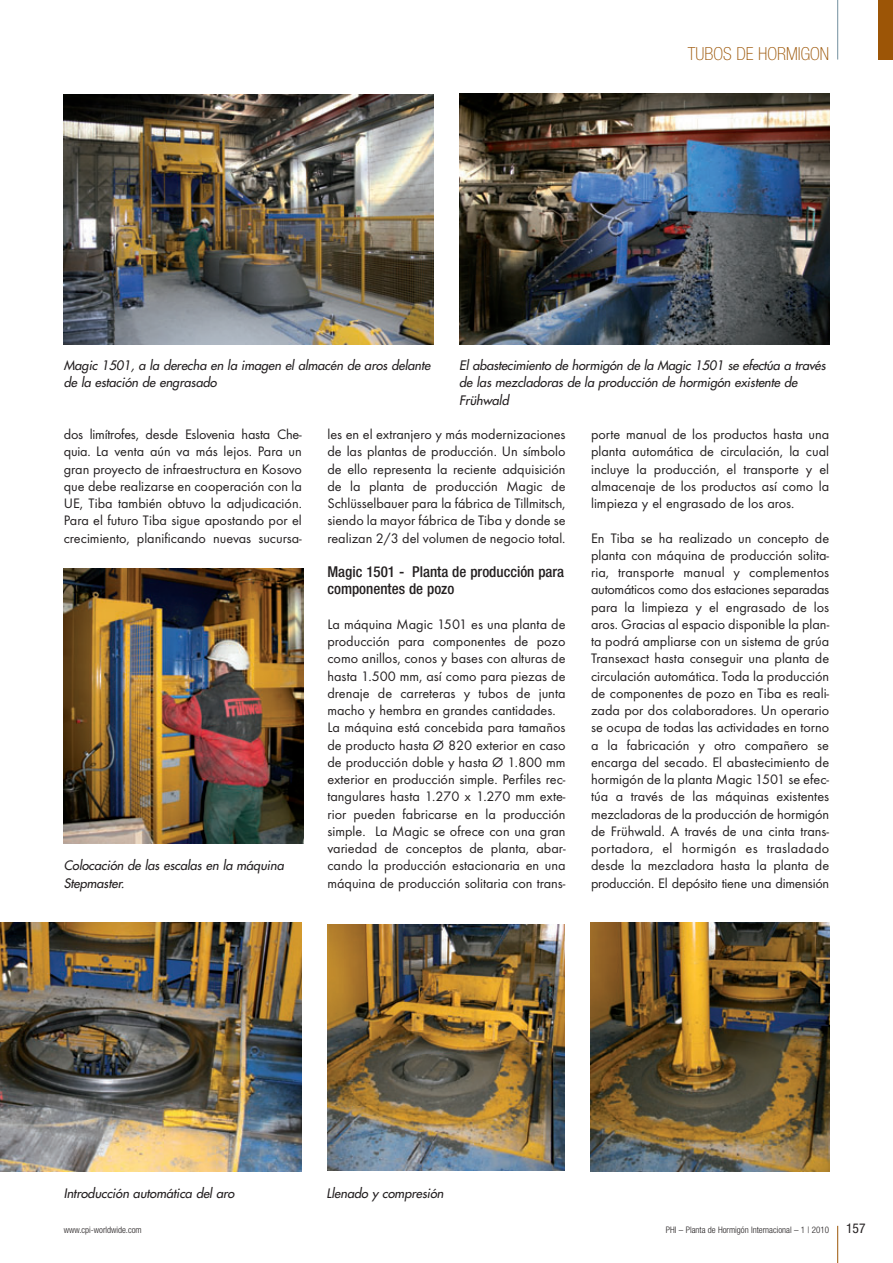
<style>
.page{position:relative;width:893px;height:1263px;background:#fff}
.page>*{position:absolute;margin:0;border:0;box-sizing:border-box;transform-origin:0 0}
.t1{font:100 condensed 18px "Helvetica Neue";color:#9c5506}
.t2{font:500 condensed 15px/17.2px "Helvetica Neue";color:#231f20}
.t3{font:14.25px/17.2px "Futura T";color:#231f20;text-align:justify}
.t4{font:condensed 13.5px "Helvetica Neue";color:#231f20}
.t5{font:italic 12.75px/17.2px "Futura";color:#231f20}
.t6{font:300 condensed 9px "Helvetica Neue";color:#231f20}
</style>
<div class="page">
<hr style="left:837px;top:1226px;width:1px;height:37px;background:#9c5506">
<hr style="left:837px;top:0;width:1px;height:60px;background:#73909f">
<div style="left:878px;top:0;width:15px;height:60px;background:#9c5506"></div>
<img style="left:64px;top:94px;width:370px;height:250px">
<img style="left:459px;top:94px;width:370px;height:250px">
<img style="left:64px;top:569px;width:239px;height:275px">
<img style="left:0;top:922px;width:302px;height:249px">
<img style="left:327px;top:924px;width:238px;height:246px">
<img style="left:590px;top:922px;width:239px;height:250px">
<p class="t1" style="left:688px;top:47px;width:143px">TUBOS DE HORMIGON</p>
<p class="t5" style="left:64px;top:358px;width:370px">Magic 1501, a la derecha en la imagen el almacén de aros delante de la estación de engrasado</p>
<p class="t5" style="left:459px;top:358px;width:370px">El abastecimiento de hormigón de la Magic 1501 se efectúa a través de las mezcladoras de la producción de hormigón existente de<br>Frühwald</p>
<p class="t3" style="left:64px;top:427px;width:240px">dos limítrofes, desde Eslovenia hasta Che - quia. La venta aún va más lejos. Para un gran proyecto de infraestructura en Kosovo que debe realizarse en cooperación con la UE, Tiba también obtuvo la adjudicación.<br>Para el futuro Tiba sigue apostando por el crecimiento, planificando nuevas sucursa -</p>
<p class="t3" style="left:327px;top:427px;width:240px">les en el extranjero y más modernizaciones de las plantas de producción. Un símbolo de ello representa la reciente adquisición de la planta de producción Magic de Schlüsselbauer para la fábrica de Till mitsch, siendo la mayor fábrica de Tiba y donde se realizan 2/3 del volumen de negocio total.</p>
<p class="t2" style="left:327px;top:564px;width:238px">Magic 1501 - Planta de producción para componentes de pozo</p>
<p class="t3" style="left:327px;top:617px;width:240px;text-align:left">La máquina Magic 1501 es una planta de producción para componentes de pozo como anillos, conos y bases con alturas de hasta 1.500 mm, así como para piezas de drenaje de carreteras y tubos de junta macho y hembra en grandes cantidades.<br>La máquina está concebida para tamaños de producto hasta Ø 820 exterior en caso de producción doble y hasta Ø 1.800 mm exterior en producción simple. Perfiles rec&shy;tangulares hasta 1.270 x 1.270 mm exte&shy;rior pueden fabricarse en la producción simple. La Magic se ofrece con una gran variedad de conceptos de planta, abar&shy;cando la producción estacionaria en una máquina de producción solitaria con trans-</p>
<p class="t5" style="left:64px;top:858px;width:224px">Colocación de las escalas en la máquina<br>Stepmaster.</p>
<p class="t3" style="left:591px;top:427px;width:240px">porte manual de los productos hasta una planta automática de circulación, la cual incluye la producción, el transporte y el almacenaje de los productos así como la limpieza y el engrasado de los aros.</p>
<p class="t3" style="left:591px;top:530px;width:240px">En Tiba se ha realizado un concepto de planta con máquina de producción solita&shy;ria, transporte manual y complementos automáticos como dos estaciones separadas para la limpieza y el engrasado de los aros. Gracias al espacio disponible la plan&shy;ta podrá ampliarse con un sistema de grúa Transexact hasta conseguir una planta de circulación automática. Toda la producción de componentes de pozo en Tiba es reali&shy;zada por dos colaboradores. Un operario se ocupa de todas las actividades en torno a la fabricación y otro compañero se encarga del secado. El abastecimiento de hormigón de la planta Magic 1501 se efec&shy;túa a través de las máquinas existentes mezcladoras de la producción de hormigón de Frühwald. A través de una cinta trans&shy;portadora, el hormigón es trasladado desde la mezcladora hasta la planta de producción. El depósito tiene una dimensión</p>
<p class="t5" style="left:64px;top:1186px;width:174px">Introducción automática del aro</p>
<p class="t5" style="left:327px;top:1186px;width:121px">Llenado y compresión</p>
<p class="t6" style="left:64px;top:1226px;width:79px">www.cpi-worldwide.com</p>
<p class="t6" style="left:666px;top:1226px;width:165px">PHI – Planta de Hormigón Internacional – 1 | 2010</p>
<p class="t4" style="left:846px;top:1223px;width:21px">157</p>
</div>
